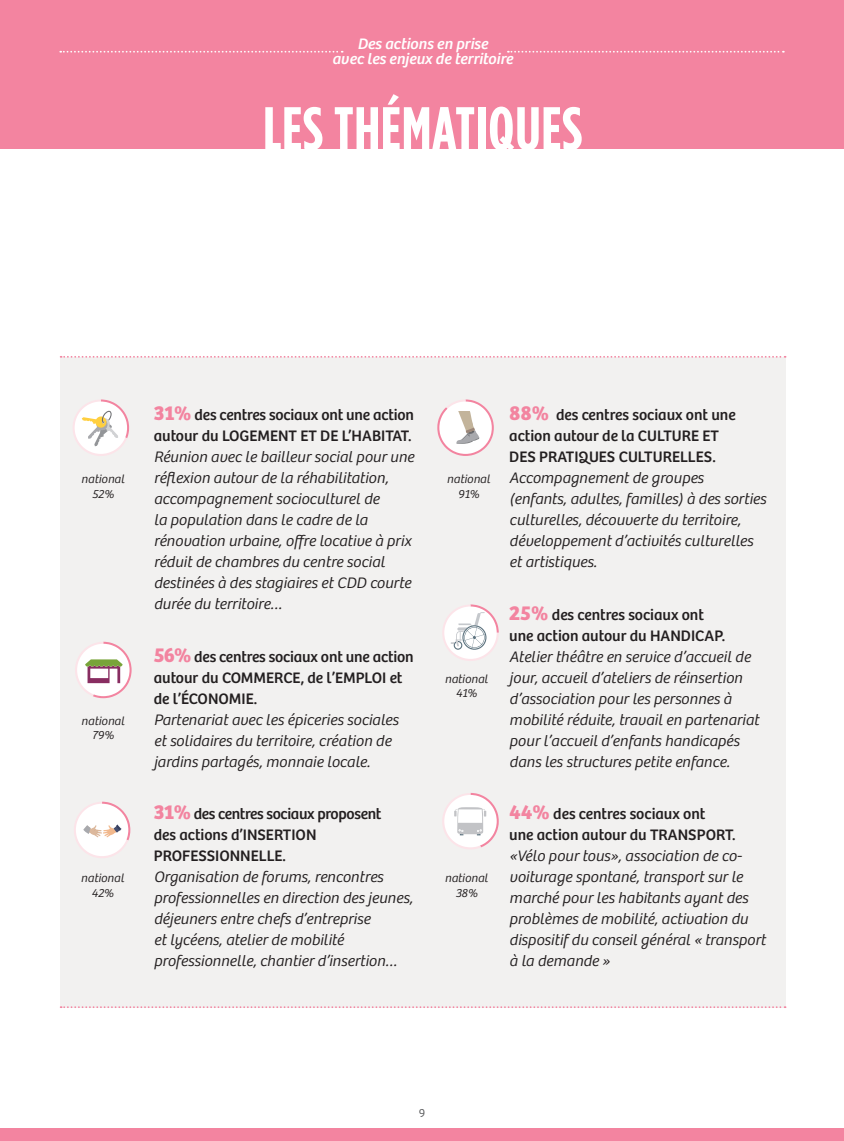
<style>
.page{position:relative;width:844px;height:1141px;background:#fff}
.page>*{position:absolute;margin:0;border:0;box-sizing:border-box;transform-origin:0 0}
.t1{font:79.27px "Chartwell Pies";color:#f384a0}
.GRAND_TITRE_RUBRIQUE{font:700 61.25px "Gotham Condensed";letter-spacing:.01em;color:#fff}
.align_gauche{font:italic 300 15.75px/21px "Bree";color:#231f20}
.align_gauche-2{font:15.75px/21px "Bree";color:#231f20}
.t2{font:italic 15.75px/15.8px "Bree";color:#fff;text-align:center}
.align_gauche-3{font:italic 300 12.25px "Bree";color:#231f20}
.t3{font:300 12.25px "Bree";color:#57585a}
.s1{color:#fce4e9}
.s2{color:#fff}
.s3{font-weight:700;font-size:21px;color:#f384a0}
.s4{font-weight:700;font-style:normal;font-size:21px;color:#f384a0}
.s5{font-weight:400;font-style:normal}
</style>
<div class="page">
<div style="left:0;top:0;width:843px;height:149px;background:#f384a0"></div>
<div style="left:0;top:1128px;width:843px;height:13px;background:#f384a0"></div>
<svg style="left:60px;top:51px;width:282px;height:2px"></svg>
<svg style="left:507px;top:51px;width:276px;height:2px"></svg>
<div style="left:60px;top:358px;width:725px;height:650px;background:#f2f1f0"></div>
<svg style="left:85px;top:659px;width:37px;height:24px"></svg>
<svg style="left:83px;top:824px;width:39px;height:13px"></svg>
<svg style="left:456px;top:411px;width:23px;height:33px"></svg>
<svg style="left:61px;top:356px;width:724px;height:2px"></svg>
<svg style="left:61px;top:1006px;width:724px;height:2px"></svg>
<svg style="left:82px;top:411px;width:36px;height:35px"></svg>
<svg style="left:454px;top:807px;width:32px;height:28px"></svg>
<svg style="left:451px;top:612px;width:35px;height:38px"></svg>
<p class="t2" style="left:332px;top:36px;width:182px">Des actions en prise<br>avec les enjeux de territoire</p>
<p class="GRAND_TITRE_RUBRIQUE" style="left:263px;top:94px;width:320px">LES THÉMATIQUES</p>
<p class="align_gauche-3" style="left:81px;top:472px;width:45px">national</p>
<p class="align_gauche-3" style="left:92px;top:487px;width:23px">52%</p>
<p class="t1" style="left:71px;top:621px;width:127px">56+<span class="s1">44</span><span class="s2">W</span></p>
<p class="align_gauche-3" style="left:81px;top:714px;width:45px">national</p>
<p class="align_gauche-3" style="left:92px;top:728px;width:23px">79%</p>
<p class="align_gauche-3" style="left:81px;top:871px;width:45px">national</p>
<p class="align_gauche-3" style="left:91px;top:886px;width:24px">42%</p>
<p class="align_gauche-2" style="left:154px;top:404px;width:262px"><span class="s3">31%</span> des centres sociaux ont une action autour du LOGEMENT ET DE L’HABITAT.</p>
<p class="align_gauche" style="left:154px;top:447px;width:262px">Réunion avec le bailleur social pour une réflexion autour de la réhabilitation, accompagnement socioculturel de<br>la population dans le cadre de la rénovation urbaine, offre locative à prix réduit de chambres du centre social destinées à des stagiaires et CDD courte durée du territoire…</p>
<p class="align_gauche-2" style="left:154px;top:646px;width:261px"><span class="s3">56%</span> des centres sociaux ont une action autour du COMMERCE, de l’EMPLOI et de l’ÉCONOMIE.</p>
<p class="align_gauche" style="left:154px;top:709px;width:246px">Partenariat avec les épiceries sociales et solidaires du territoire, création de jardins partagés, monnaie locale.</p>
<p class="align_gauche-2" style="left:154px;top:803px;width:229px"><span class="s3">31%</span> des centres sociaux proposent des actions d’INSERTION<br>PROFESSIONNELLE.</p>
<p class="align_gauche" style="left:154px;top:867px;width:260px">Organisation de forums, rencontres professionnelles en direction des jeunes, déjeuners entre chefs d’entreprise<br>et lycéens, atelier de mobilité professionnelle, chantier d’insertion…</p>
<p class="t1" style="left:433px;top:379px;width:124px">88+<span class="s1">12</span><span class="s2">W</span></p>
<p class="align_gauche" style="left:509px;top:405px;width:258px"><span class="s4">88%</span> <span class="s5">des centres sociaux ont une action autour de la CULTURE ET<br>DES PRATIQUES CULTURELLES.<br></span>Accompagnement de groupes<br>(enfants, adultes, familles) à des sorties culturelles, découverte du territoire, développement d’activités culturelles et artistiques.</p>
<p class="align_gauche-2" style="left:509px;top:604px;width:217px"><span class="s3">25%</span> des centres sociaux ont une action autour du HANDICAP.</p>
<p class="align_gauche" style="left:509px;top:646px;width:251px">Atelier théâtre en service d’accueil de jour, accueil d’ateliers de réinsertion d’association pour les personnes à mobilité réduite, travail en partenariat pour l’accueil d’enfants handicapés dans les structures petite enfance.</p>
<p class="align_gauche-2" style="left:509px;top:803px;width:228px"><span class="s3">44%</span> des centres sociaux ont<br>une action autour du TRANSPORT.</p>
<p class="align_gauche" style="left:509px;top:846px;width:258px">«Vélo pour tous», association de co&shy;voiturage spontané, transport sur le marché pour les habitants ayant des problèmes de mobilité, activation du dispositif du conseil général « transport à la demande »</p>
<p class="align_gauche-3" style="left:447px;top:472px;width:45px">national</p>
<p class="align_gauche-3" style="left:458px;top:487px;width:23px">91%</p>
<p class="align_gauche-3" style="left:444px;top:672px;width:45px">national</p>
<p class="align_gauche-3" style="left:455px;top:686px;width:23px">41%</p>
<p class="t1" style="left:438px;top:772px;width:127px">44+<span class="s1">56</span><span class="s2">W</span></p>
<p class="align_gauche-3" style="left:444px;top:871px;width:45px">national</p>
<p class="align_gauche-3" style="left:455px;top:886px;width:23px">38%</p>
<p class="t3" style="left:418px;top:1106px;width:8px">9</p>
</div>
